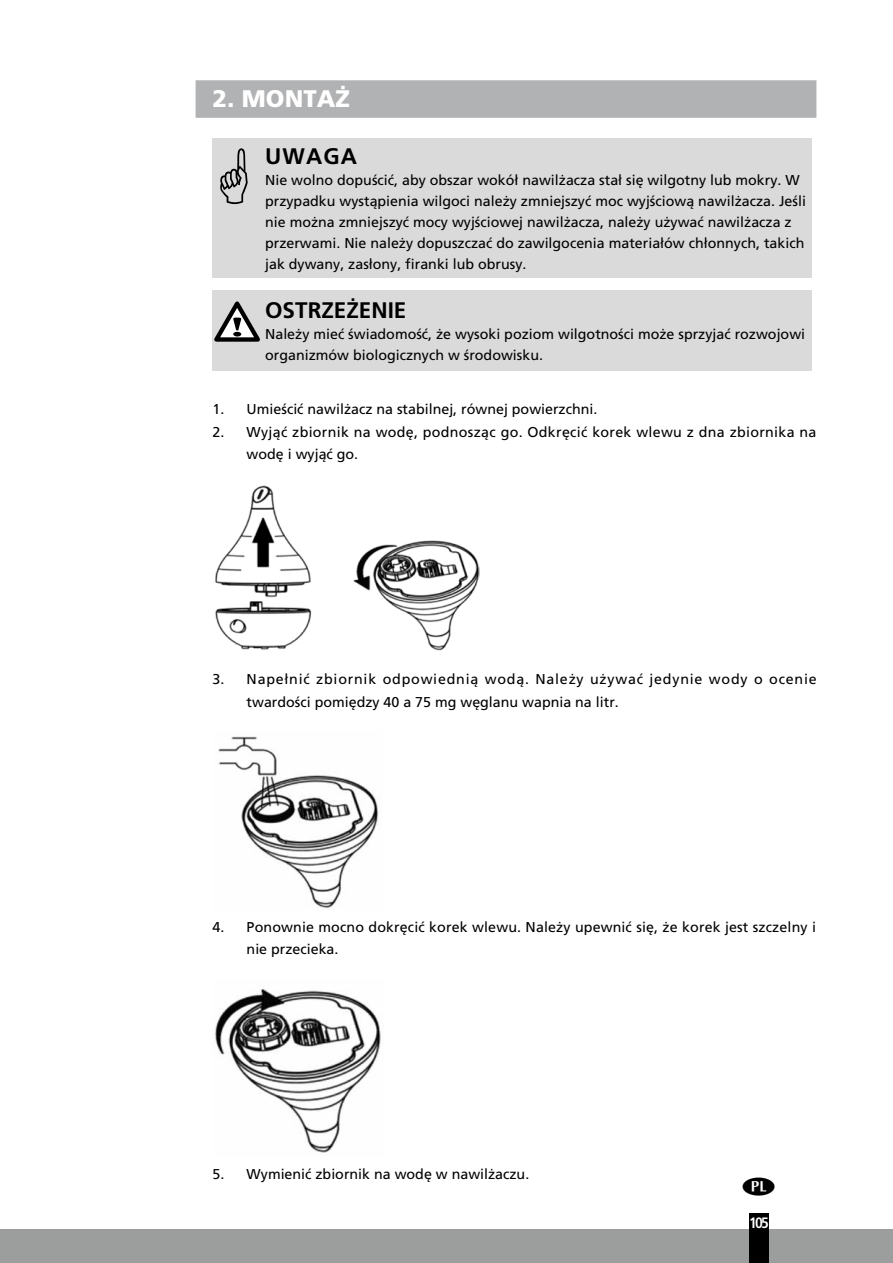
<style>
.page{position:relative;width:893px;height:1263px;background:#fff}
.page>*{position:absolute;margin:0;border:0;box-sizing:border-box;transform-origin:0 0}
.t1{font:900 24px "Frutiger CE";color:#fff}
.t2{font:700 22.5px "Frutiger CE";color:#000}
.t3{font:700 condensed 15px "Frutiger LT Std";color:#fff}
.t4{font:14.25px/21px "Frutiger CE";color:#000}
.t5{font:14.25px/22.5px "Frutiger CE";letter-spacing:.055em;color:#000}
.t6{font:14.25px/22.5px "Frutiger CE";letter-spacing:.02em;color:#000}
</style>
<div class="page">
<div style="left:0;top:1229px;width:893px;height:34px;background:#9c9d9d"></div>
<div style="left:749px;top:1213px;width:20px;height:50px;background:#000"></div>
<div style="left:196px;top:80px;width:620px;height:38px;background:#b1b2b3"></div>
<div style="left:213px;top:138px;width:51px;height:140px;background:#dadada"></div>
<div style="left:264px;top:138px;width:548px;height:140px;background:#dadada"></div>
<div style="left:213px;top:291px;width:51px;height:80px;background:#dadada"></div>
<svg style="left:214px;top:301px;width:46px;height:41px"></svg>
<div style="left:264px;top:291px;width:548px;height:80px;background:#dadada"></div>
<img style="left:215px;top:485px;width:265px;height:166px">
<img style="left:218px;top:736px;width:161px;height:172px">
<img style="left:215px;top:988px;width:166px;height:165px">
<h1 class="t1" style="left:213px;top:84px;width:139px">2. MONTAŻ</h1>
<h2 class="t2" style="left:265px;top:143px;width:93px">UWAGA</h2>
<p class="t4" style="left:265px;top:170px;width:542px">Nie wolno dopuścić, aby obszar wokół nawilżacza stał się wilgotny lub mokry. W przypadku wystąpienia wilgoci należy zmniejszyć moc wyjściową nawilżacza. Jeśli nie można zmniejszyć mocy wyjściowej nawilżacza, należy używać nawilżacza z przerwami. Nie należy dopuszczać do zawilgocenia materiałów chłonnych, takich jak dywany, zasłony, firanki lub obrusy.</p>
<h2 class="t2" style="left:265px;top:297px;width:143px">OSTRZEŻENIE</h2>
<p class="t4" style="left:265px;top:324px;width:541px">Należy mieć świadomość, że wysoki poziom wilgotności może sprzyjać rozwojowi organizmów biologicznych w środowisku.</p>
<p class="t4" style="left:213px;top:398px;width:386px">1. Umieścić nawilżacz na stabilnej, równej powierzchni.</p>
<p class="t6" style="left:247px;top:420px;width:571px;text-indent:-34px">2. Wyjąć zbiornik na wodę, podnosząc go. Odkręcić korek wlewu z dna zbiornika na wodę i wyjąć go.</p>
<p class="t5" style="left:247px;top:668px;width:571px;text-indent:-34px">3. Napełnić zbiornik odpowiednią wodą. Należy używać jedynie wody o ocenie twardości pomiędzy 40 a 75 mg węglanu wapnia na litr.</p>
<p class="t4" style="left:247px;top:915px;width:571px;line-height:22.5px;text-indent:-34px">4. Ponownie mocno dokręcić korek wlewu. Należy upewnić się, że korek jest szczelny i nie przecieka.</p>
<p class="t4" style="left:213px;top:1163px;width:318px">5. Wymienić zbiornik na wodę w nawilżaczu.</p>
<p class="t3" style="left:749px;top:1214px;width:21px">105</p>
</div>
